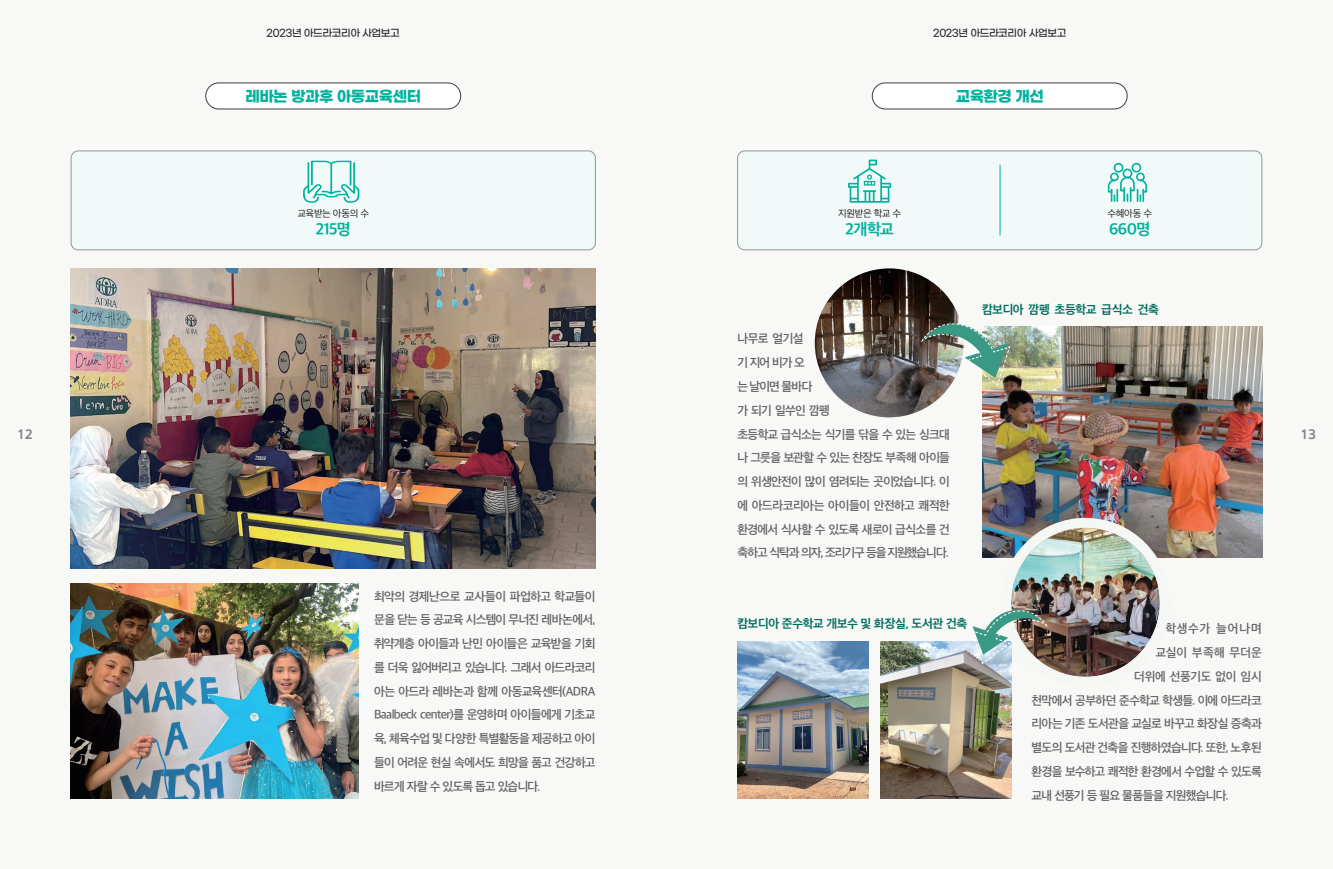
<style>
.page{position:relative;width:1333px;height:869px;background:#fff}
.page>*{position:absolute;margin:0;border:0;box-sizing:border-box;transform-origin:0 0}
.본문{font:700 16.25px "Apple SD Gothic Neo";letter-spacing:-.035em;color:#00b19d}
.t1{font:700 15px "Gmarket Sans";letter-spacing:-.03em;color:#00b19d}
.t2{font:13.75px "Arita dotum Bold OTF";color:#808285}
.본문-2{font:600 12.5px/23.8px "Apple SD Gothic Neo";letter-spacing:-.05em;color:#636366;text-align:justify}
.본문-3{font:700 12.5px "Apple SD Gothic Neo";letter-spacing:-.03em;color:#016e5c}
.본문-4{font:600 12.5px "Apple SD Gothic Neo";letter-spacing:-.025em;color:#636366}
.본문-5{font:600 12.5px "Apple SD Gothic Neo";letter-spacing:.01em;color:#636366}
.본문-6{font:600 12.5px "Apple SD Gothic Neo";letter-spacing:.06em;color:#636366}
.t3{font:500 10px "Gmarket Sans";letter-spacing:-.03em;color:#231f20}
.본문-7{font:10px "Apple SD Gothic Neo";letter-spacing:-.035em;color:#231f20}
</style>
<div class="page">
<div style="left:0;top:0;width:1332px;height:868px;background:#f8f8f7"></div>
<div style="left:206px;top:83px;width:254px;height:26px;background:#fff;border-radius:13px"></div>
<div style="left:206px;top:83px;width:255px;height:26px;border:1px solid #3e3e3f;border-radius:13px"></div>
<div style="left:872px;top:83px;width:255px;height:26px;background:#fff;border-radius:13px"></div>
<div style="left:872px;top:83px;width:255px;height:26px;border:1px solid #3e3e3f;border-radius:13px"></div>
<div style="left:71px;top:151px;width:524px;height:99px;background:#f2faf9;border-radius:7px"></div>
<div style="left:71px;top:151px;width:524px;height:99px;border:1px solid #939598;border-radius:7px"></div>
<div style="left:737px;top:151px;width:524px;height:99px;background:#f2faf9;border-radius:7px"></div>
<div style="left:737px;top:151px;width:524px;height:99px;border:1px solid #939598;border-radius:7px"></div>
<img style="left:71px;top:269px;width:524px;height:299px">
<img style="left:982px;top:326px;width:279px;height:231px">
<img style="left:71px;top:583px;width:287px;height:214px">
<img style="left:737px;top:641px;width:131px;height:156px">
<img style="left:880px;top:641px;width:131px;height:156px">
<svg style="left:303px;top:160px;width:57px;height:43px"></svg>
<hr style="left:999px;top:164px;width:1px;height:71px;background:#00b19d">
<img style="left:814px;top:268px;width:149px;height:149px;border-radius:74px">
<img style="left:1010px;top:527px;width:149px;height:149px;border-radius:74px">
<div style="left:1000px;top:517px;width:169px;height:169px;border:10px solid #f5f7f5;border-radius:50%"></div>
<img style="left:918px;top:320px;width:93px;height:66px">
<img style="left:970px;top:607px;width:79px;height:57px">
<svg style="left:848px;top:159px;width:43px;height:43px"></svg>
<svg style="left:1107px;top:163px;width:39px;height:39px"></svg>
<p class="t3" style="left:266px;top:28px;width:135px">2023년 아드라코리아 사업보고</p>
<p class="t3" style="left:933px;top:28px;width:135px">2023년 아드라코리아 사업보고</p>
<p class="t1" style="left:245px;top:88px;width:177px">레바논 방과후 아동교육센터</p>
<p class="t1" style="left:955px;top:88px;width:90px">교육환경 개선</p>
<p class="본문-7" style="left:297px;top:207px;width:73px">교육받는 아동의 수</p>
<p class="본문" style="left:315px;top:218px;width:37px">215명</p>
<p class="본문-7" style="left:838px;top:207px;width:64px">지원받은 학교 수</p>
<p class="본문" style="left:845px;top:218px;width:50px">2개학교</p>
<p class="본문-7" style="left:1107px;top:207px;width:46px">수혜아동 수</p>
<p class="본문" style="left:1108px;top:218px;width:43px">660명</p>
<p class="본문-3" style="left:981px;top:300px;width:178px">캄보디아 깜펭 초등학교 급식소 건축</p>
<p class="본문-2" style="left:737px;top:326px;width:214px;text-align:left">나무로 얼기설<br>기 지어 비가 오<br>는 날이면 물바다<br>가 되기 일쑤인 깜펭<br>초등학교 급식소는 식기를 닦을 수 있는 싱크대 나 그릇을 보관할 수 있는 찬장도 부족해 아이들 의 위생안전이 많이 염려되는 곳이었습니다. 이 에 아드라코리아는 아이들이 안전하고 쾌적한 환경에서 식사할 수 있도록 새로이 급식소를 건 축하고 식탁과 의자, 조리기구 등을 지원했습니다.</p>
<p class="t2" style="left:17px;top:426px;width:17px">12</p>
<p class="t2" style="left:1300px;top:426px;width:17px">13</p>
<p class="본문-2" style="left:374px;top:583px;width:223px">최악의 경제난으로 교사들이 파업하고 학교들이 문을 닫는 등 공교육 시스템이 무너진 레바논에서, 취약계층 아이들과 난민 아이들은 교육받을 기회 를 더욱 잃어버리고 있습니다. 그래서 아드라코리 아는 아드라 레바논과 함께 아동교육센터(ADRA Baalbeck center)를 운영하며 아이들에게 기초교 육, 체육수업 및 다양한 특별활동을 제공하고 아이 들이 어려운 현실 속에서도 희망을 품고 건강하고 바르게 자랄 수 있도록 돕고 있습니다.</p>
<p class="본문-3" style="left:737px;top:614px;width:231px">캄보디아 준수학교 개보수 및 화장실, 도서관 건축</p>
<p class="본문-6" style="left:1165px;top:619px;width:98px">학생수가 늘어나며</p>
<p class="본문-5" style="left:1155px;top:643px;width:108px">교실이 부족해 무더운</p>
<p class="본문-4" style="left:1134px;top:667px;width:129px">더위에 선풍기도 없이 임시</p>
<p class="본문-2" style="left:1031px;top:687px;width:232px">천막에서 공부하던 준수학교 학생들. 이에 아드라코</p>
<p class="본문-2" style="left:1031px;top:711px;width:232px">리아는 기존 도서관을 교실로 바꾸고 화장실 증축과</p>
<p class="본문-2" style="left:1031px;top:734px;width:232px">별도의 도서관 건축을 진행하였습니다. 또한, 노후된</p>
<p class="본문-2" style="left:1031px;top:758px;width:232px">환경을 보수하고 쾌적한 환경에서 수업할 수 있도록</p>
<p class="본문-2" style="left:1031px;top:782px;width:198px">교내 선풍기 등 필요 물품들을 지원했습니다.</p>
</div>
